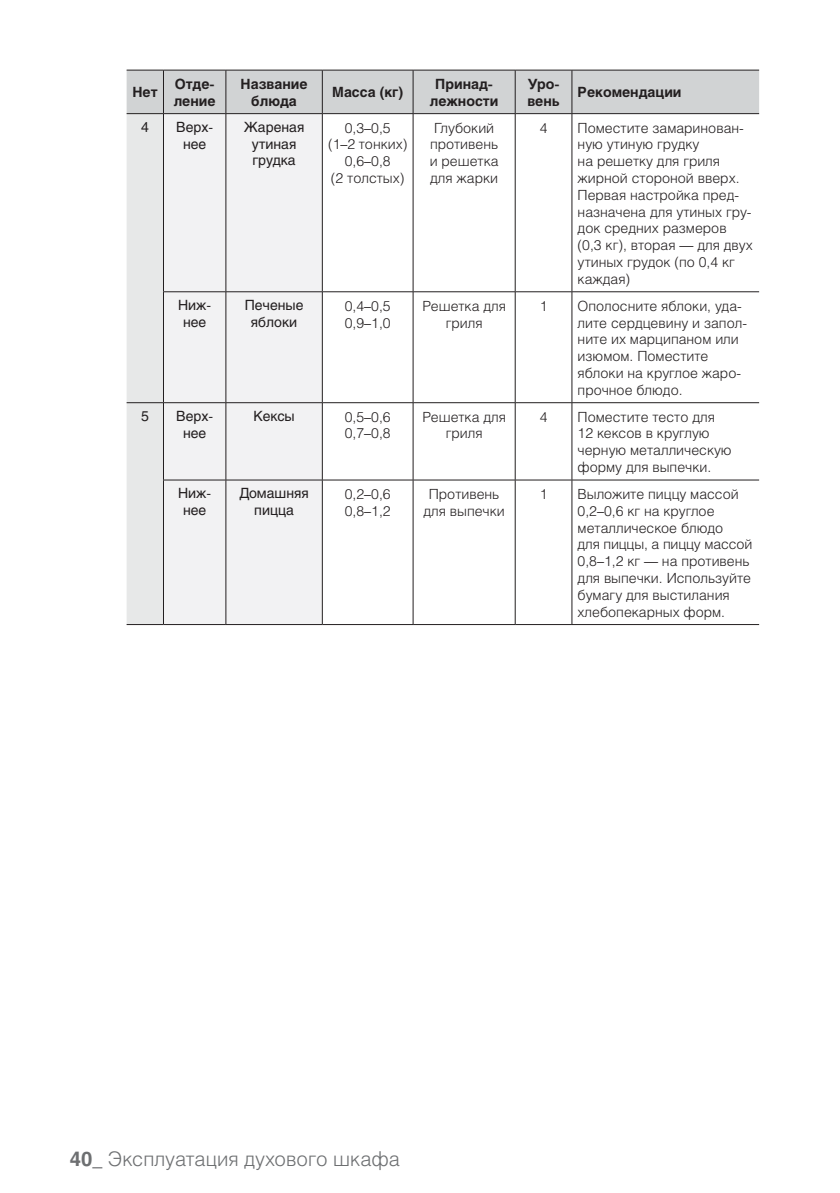
<style>
.page{position:relative;width:840px;height:1193px;background:#fff}
.page>*{position:absolute;margin:0;border:0;box-sizing:border-box;transform-origin:0 0}
.Level1_Body{font:300 20px "Helios";color:#6d6f71}
.Table_Body{font:300 14px/16.8px "Helios";color:#231f20}
.Table_Body-2{font:14px/16.8px "Helios";color:#231f20;text-align:center}
.Table_Body-3{font:700 14px/16.8px "Helios";color:#231f20}
.s1{font-weight:700}
</style>
<div class="page">
<svg style="left:127px;top:71px;width:632px;height:553px;background:#d9dbdb"></svg>
<div style="left:164px;top:114px;width:158px;height:510px;background:#f2f2f3"></div>
<svg style="left:323px;top:114px;width:436px;height:510px"></svg>
<hr style="left:127px;top:113px;width:36px;height:1px;background:#231f20">
<hr style="left:127px;top:70px;width:36px;height:1px;background:#231f20">
<hr style="left:163px;top:70px;width:63px;height:1px;background:#231f20">
<hr style="left:163px;top:70px;width:1px;height:43px;background:#231f20">
<hr style="left:226px;top:70px;width:96px;height:1px;background:#231f20">
<hr style="left:225px;top:70px;width:1px;height:43px;background:#231f20">
<hr style="left:322px;top:70px;width:91px;height:1px;background:#231f20">
<hr style="left:322px;top:70px;width:1px;height:43px;background:#231f20">
<hr style="left:413px;top:70px;width:102px;height:1px;background:#231f20">
<hr style="left:412px;top:70px;width:1px;height:43px;background:#231f20">
<hr style="left:515px;top:70px;width:57px;height:1px;background:#231f20">
<hr style="left:515px;top:70px;width:1px;height:43px;background:#231f20">
<hr style="left:572px;top:70px;width:187px;height:1px;background:#231f20">
<hr style="left:571px;top:70px;width:1px;height:43px;background:#231f20">
<hr style="left:163px;top:114px;width:1px;height:177px;background:#231f20">
<hr style="left:225px;top:114px;width:1px;height:177px;background:#231f20">
<hr style="left:322px;top:114px;width:1px;height:177px;background:#231f20">
<hr style="left:412px;top:114px;width:1px;height:177px;background:#231f20">
<hr style="left:515px;top:114px;width:1px;height:177px;background:#231f20">
<hr style="left:571px;top:114px;width:1px;height:177px;background:#231f20">
<hr style="left:163px;top:291px;width:63px;height:1px;background:#231f20">
<hr style="left:163px;top:292px;width:1px;height:110px;background:#231f20">
<hr style="left:226px;top:291px;width:96px;height:1px;background:#231f20">
<hr style="left:225px;top:292px;width:1px;height:110px;background:#231f20">
<hr style="left:322px;top:291px;width:91px;height:1px;background:#231f20">
<hr style="left:322px;top:292px;width:1px;height:110px;background:#231f20">
<hr style="left:413px;top:291px;width:102px;height:1px;background:#231f20">
<hr style="left:412px;top:292px;width:1px;height:110px;background:#231f20">
<hr style="left:515px;top:291px;width:57px;height:1px;background:#231f20">
<hr style="left:515px;top:292px;width:1px;height:110px;background:#231f20">
<hr style="left:572px;top:291px;width:187px;height:1px;background:#231f20">
<hr style="left:571px;top:292px;width:1px;height:110px;background:#231f20">
<hr style="left:127px;top:402px;width:36px;height:1px;background:#231f20">
<hr style="left:163px;top:402px;width:63px;height:1px;background:#231f20">
<hr style="left:163px;top:403px;width:1px;height:77px;background:#231f20">
<hr style="left:226px;top:402px;width:96px;height:1px;background:#231f20">
<hr style="left:225px;top:403px;width:1px;height:77px;background:#231f20">
<hr style="left:322px;top:402px;width:91px;height:1px;background:#231f20">
<hr style="left:322px;top:403px;width:1px;height:77px;background:#231f20">
<hr style="left:413px;top:402px;width:102px;height:1px;background:#231f20">
<hr style="left:412px;top:403px;width:1px;height:77px;background:#231f20">
<hr style="left:515px;top:402px;width:57px;height:1px;background:#231f20">
<hr style="left:515px;top:403px;width:1px;height:77px;background:#231f20">
<hr style="left:572px;top:402px;width:187px;height:1px;background:#231f20">
<hr style="left:571px;top:403px;width:1px;height:77px;background:#231f20">
<hr style="left:163px;top:480px;width:63px;height:1px;background:#231f20">
<hr style="left:163px;top:480px;width:1px;height:144px;background:#231f20">
<hr style="left:226px;top:480px;width:96px;height:1px;background:#231f20">
<hr style="left:225px;top:480px;width:1px;height:144px;background:#231f20">
<hr style="left:322px;top:480px;width:91px;height:1px;background:#231f20">
<hr style="left:322px;top:480px;width:1px;height:144px;background:#231f20">
<hr style="left:413px;top:480px;width:102px;height:1px;background:#231f20">
<hr style="left:412px;top:480px;width:1px;height:144px;background:#231f20">
<hr style="left:515px;top:480px;width:57px;height:1px;background:#231f20">
<hr style="left:515px;top:480px;width:1px;height:144px;background:#231f20">
<hr style="left:572px;top:480px;width:187px;height:1px;background:#231f20">
<hr style="left:571px;top:480px;width:1px;height:144px;background:#231f20">
<hr style="left:163px;top:113px;width:63px;height:1px;background:#231f20">
<hr style="left:226px;top:113px;width:96px;height:1px;background:#231f20">
<hr style="left:322px;top:113px;width:91px;height:1px;background:#231f20">
<hr style="left:413px;top:113px;width:102px;height:1px;background:#231f20">
<hr style="left:515px;top:113px;width:57px;height:1px;background:#231f20">
<hr style="left:572px;top:113px;width:187px;height:1px;background:#231f20">
<hr style="left:127px;top:624px;width:36px;height:1px;background:#231f20">
<hr style="left:163px;top:624px;width:63px;height:1px;background:#231f20">
<hr style="left:226px;top:624px;width:96px;height:1px;background:#231f20">
<hr style="left:322px;top:624px;width:91px;height:1px;background:#231f20">
<hr style="left:413px;top:624px;width:102px;height:1px;background:#231f20">
<hr style="left:515px;top:624px;width:57px;height:1px;background:#231f20">
<hr style="left:572px;top:624px;width:187px;height:1px;background:#231f20">
<p class="Table_Body-3" style="left:132px;top:84px;width:27px">Нет</p>
<p class="Table_Body-3" style="left:174px;top:76px;width:43px">Отде&shy;ление</p>
<p class="Table_Body-3" style="left:240px;top:76px;width:68px;text-align:center">Название блюда</p>
<p class="Table_Body-3" style="left:332px;top:84px;width:72px">Масса (кг)</p>
<p class="Table_Body-3" style="left:430px;top:76px;width:70px;text-align:center">Принад&shy;лежности</p>
<p class="Table_Body-3" style="left:527px;top:76px;width:34px">Уро&shy;вень</p>
<p class="Table_Body-3" style="left:577px;top:84px;width:105px">Рекомендации</p>
<p class="Table_Body-2" style="left:141px;top:118px;width:9px">4</p>
<p class="Table_Body-2" style="left:176px;top:118px;width:38px">Верх&shy;нее</p>
<p class="Table_Body-2" style="left:244px;top:118px;width:62px">Жареная утиная грудка</p>
<p class="Table_Body" style="left:345px;top:119px;width:47px">0,3–0,5</p>
<p class="Table_Body" style="left:429px;top:119px;width:70px;text-align:center">Глубокий противень и решетка для жарки</p>
<p class="Table_Body" style="left:539px;top:119px;width:9px">4</p>
<p class="Table_Body" style="left:577px;top:119px;width:168px">Поместите замаринован&shy;ную утиную грудку<br>на решетку для гриля жирной стороной вверх.</p>
<p class="Table_Body" style="left:577px;top:186px;width:177px">Первая настройка пред&shy;назначена для утиных гру&shy;док средних размеров (0,3 кг), вторая — для двух утиных грудок (по 0,4 кг каждая)</p>
<p class="Table_Body" style="left:328px;top:136px;width:81px">(1–2 тонких)</p>
<p class="Table_Body" style="left:345px;top:153px;width:47px">0,6–0,8</p>
<p class="Table_Body" style="left:331px;top:169px;width:75px">(2 толстых)</p>
<p class="Table_Body-2" style="left:178px;top:296px;width:35px">Ниж&shy;нее</p>
<p class="Table_Body-2" style="left:245px;top:296px;width:60px">Печеные яблоки</p>
<p class="Table_Body" style="left:345px;top:297px;width:47px">0,4–0,5</p>
<p class="Table_Body" style="left:345px;top:314px;width:47px">0,9–1,0</p>
<p class="Table_Body-2" style="left:141px;top:407px;width:9px">5</p>
<p class="Table_Body-2" style="left:176px;top:407px;width:38px">Верх&shy;нее</p>
<p class="Table_Body-2" style="left:253px;top:407px;width:43px">Кексы</p>
<p class="Table_Body" style="left:345px;top:408px;width:47px">0,5–0,6</p>
<p class="Table_Body" style="left:345px;top:425px;width:47px">0,7–0,8</p>
<p class="Table_Body-2" style="left:178px;top:484px;width:35px">Ниж&shy;нее</p>
<p class="Table_Body-2" style="left:239px;top:484px;width:71px">Домашняя пицца</p>
<p class="Table_Body" style="left:345px;top:485px;width:47px">0,2–0,6</p>
<p class="Table_Body" style="left:345px;top:502px;width:47px">0,8–1,2</p>
<p class="Table_Body" style="left:422px;top:297px;width:85px;text-align:center">Решетка для гриля</p>
<p class="Table_Body" style="left:539px;top:297px;width:9px">1</p>
<p class="Table_Body" style="left:577px;top:297px;width:171px">Ополосните яблоки, уда&shy;лите сердцевину и запол&shy;ните их марципаном или изюмом. Поместите яблоки на круглое жаро&shy;прочное блюдо.</p>
<p class="Table_Body" style="left:422px;top:408px;width:85px;text-align:center">Решетка для гриля</p>
<p class="Table_Body" style="left:539px;top:408px;width:9px">4</p>
<p class="Table_Body" style="left:577px;top:408px;width:155px">Поместите тесто для<br>12 кексов в круглую черную металлическую форму для выпечки.</p>
<p class="Table_Body" style="left:423px;top:485px;width:83px;text-align:center">Противень для выпечки</p>
<p class="Table_Body" style="left:539px;top:485px;width:9px">1</p>
<p class="Table_Body" style="left:577px;top:485px;width:176px">Выложите пиццу массой<br>0,2–0,6 кг на круглое металлическое блюдо<br>для пиццы, а пиццу массой<br>0,8–1,2 кг — на противень для выпечки. Используйте бумагу для выстилания хлебопекарных форм.</p>
<p class="Level1_Body" style="left:70px;top:1147px;width:331px"><span class="s1">40</span>_ Эксплуатация духового шкафа</p>
</div>
